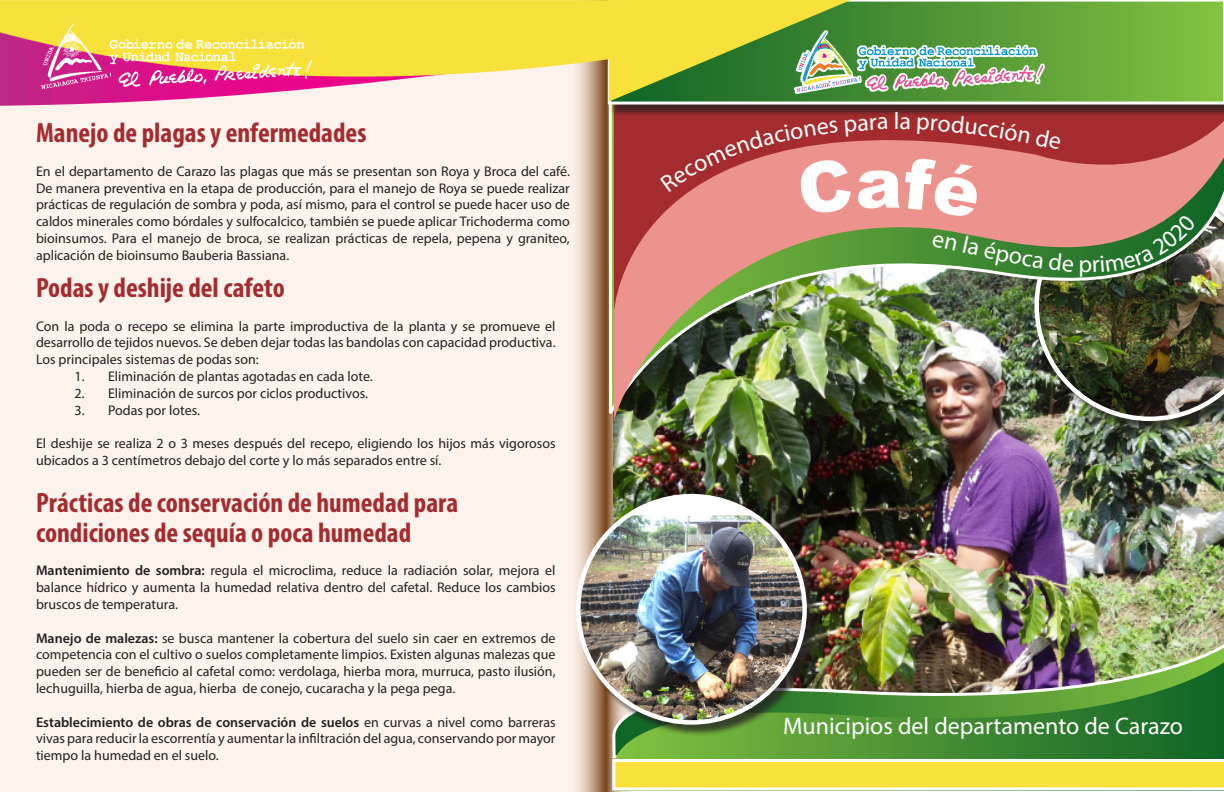
<style>
.page{position:relative;width:1224px;height:792px;background:#fff}
.page>*{position:absolute;margin:0;border:0;box-sizing:border-box;transform-origin:0 0}
.t1{font:900 70px "Arial";color:#fff}
.t2{font:700 condensed 28px/30px "Myriad Pro";color:#a42c2e}
.t3{font:24px "Myriad Pro";color:#fff}
.t4{font:14px/16.8px "Myriad Pro";color:#231f20;text-align:justify}
.s1{font-weight:600}
</style>
<div class="page">
<div style="left:0;top:0;width:606px;height:792px;background:#fdf3ed"></div>
<svg style="left:576px;top:106px;width:31px;height:686px;background:#c2a48c"></svg>
<img style="left:578px;top:515px;width:29px;height:207px">
<img style="left:607px;top:106px;width:617px;height:686px">
<svg style="left:1043px;top:1px;width:180px;height:79px;background:#73b33e"></svg>
<svg style="left:618px;top:0;width:425px;height:80px;background:#95b553"></svg>
<img style="left:614px;top:80px;width:610px;height:341px">
<svg style="left:0;top:77px;width:618px;height:29px"></svg>
<svg style="left:0;top:0;width:619px;height:77px;background:#f4d645"></svg>
<svg style="left:41px;top:23px;width:271px;height:66px;background:#efa571"></svg>
<svg style="left:900px;top:117px;width:10px;height:13px"></svg>
<svg style="left:917px;top:115px;width:144px;height:35px;background:#aa3537"></svg>
<svg style="left:660px;top:117px;width:227px;height:99px;background:#cb6462"></svg>
<div style="left:903px;top:157px;width:79px;height:62px;background:#ec938e"></div>
<svg style="left:932px;top:234px;width:111px;height:35px;background:#5c8d45"></svg>
<svg style="left:1049px;top:252px;width:24px;height:20px"></svg>
<svg style="left:1080px;top:214px;width:116px;height:63px;background:#65774e"></svg>
<p class="t2" style="left:36px;top:117px;width:332px">Manejo de plagas y enfermedades</p>
<p class="t4" style="left:36px;top:162px;width:535px">En el departamento de Carazo las plagas que más se presentan son Roya y Broca del café.<br>De manera preventiva en la etapa de producción, para el manejo de Roya se puede realizar prácticas de regulación de sombra y poda, así mismo, para el control se puede hacer uso de caldos minerales como bórdales y sulfocalcico, también se puede aplicar Trichoderma como bioinsumos. Para el manejo de broca, se realizan prácticas de repela, pepena y graniteo, aplicación de bioinsumo Bauberia Bassiana.</p>
<p class="t2" style="left:36px;top:272px;width:250px">Podas y deshije del cafeto</p>
<p class="t4" style="left:36px;top:317px;width:521px">Con la poda o recepo se elimina la parte improductiva de la planta y se promueve el desarrollo de tejidos nuevos. Se deben dejar todas las bandolas con capacidad productiva.<br>Los principales sistemas de podas son:</p>
<p class="t4" style="left:75px;top:368px;width:300px">1. Eliminación de plantas agotadas en cada lote.</p>
<p class="t4" style="left:75px;top:384px;width:295px">2. Eliminación de surcos por ciclos productivos.</p>
<p class="t4" style="left:75px;top:401px;width:127px">3. Podas por lotes.</p>
<p class="t4" style="left:36px;top:435px;width:521px">El deshije se realiza 2 o 3 meses después del recepo, eligiendo los hijos más vigorosos ubicados a 3 centímetros debajo del corte y lo más separados entre sí.</p>
<p class="t2" style="left:36px;top:487px;width:424px">Prácticas de conservación de humedad para condiciones de sequía o poca humedad</p>
<p class="t4" style="left:36px;top:562px;width:521px"><span class="s1">Mantenimiento de sombra:</span> regula el microclima, reduce la radiación solar, mejora el balance hídrico y aumenta la humedad relativa dentro del cafetal. Reduce los cambios bruscos de temperatura.</p>
<p class="t4" style="left:36px;top:629px;width:521px"><span class="s1">Manejo de malezas:</span> se busca mantener la cobertura del suelo sin caer en extremos de competencia con el cultivo o suelos completamente limpios. Existen algunas malezas que pueden ser de beneficio al cafetal como: verdolaga, hierba mora, murruca, pasto ilusión, lechuguilla, hierba de agua, hierba de conejo, cucaracha y la pega pega.</p>
<p class="t4" style="left:36px;top:713px;width:521px"><span class="s1">Establecimiento de obras de conservación de suelos</span> en curvas a nivel como barreras vivas para reducir la escorrentía y aumentar la infiltración del agua, conservando por mayor tiempo la humedad en el suelo.</p>
<p class="t3" style="left:894px;top:106px;width:7px">l</p>
<p class="t1" style="left:856px;top:132px;width:48px">a</p>
<p class="t3" style="left:783px;top:711px;width:401px">Municipios del departamento de Carazo</p>
</div>
